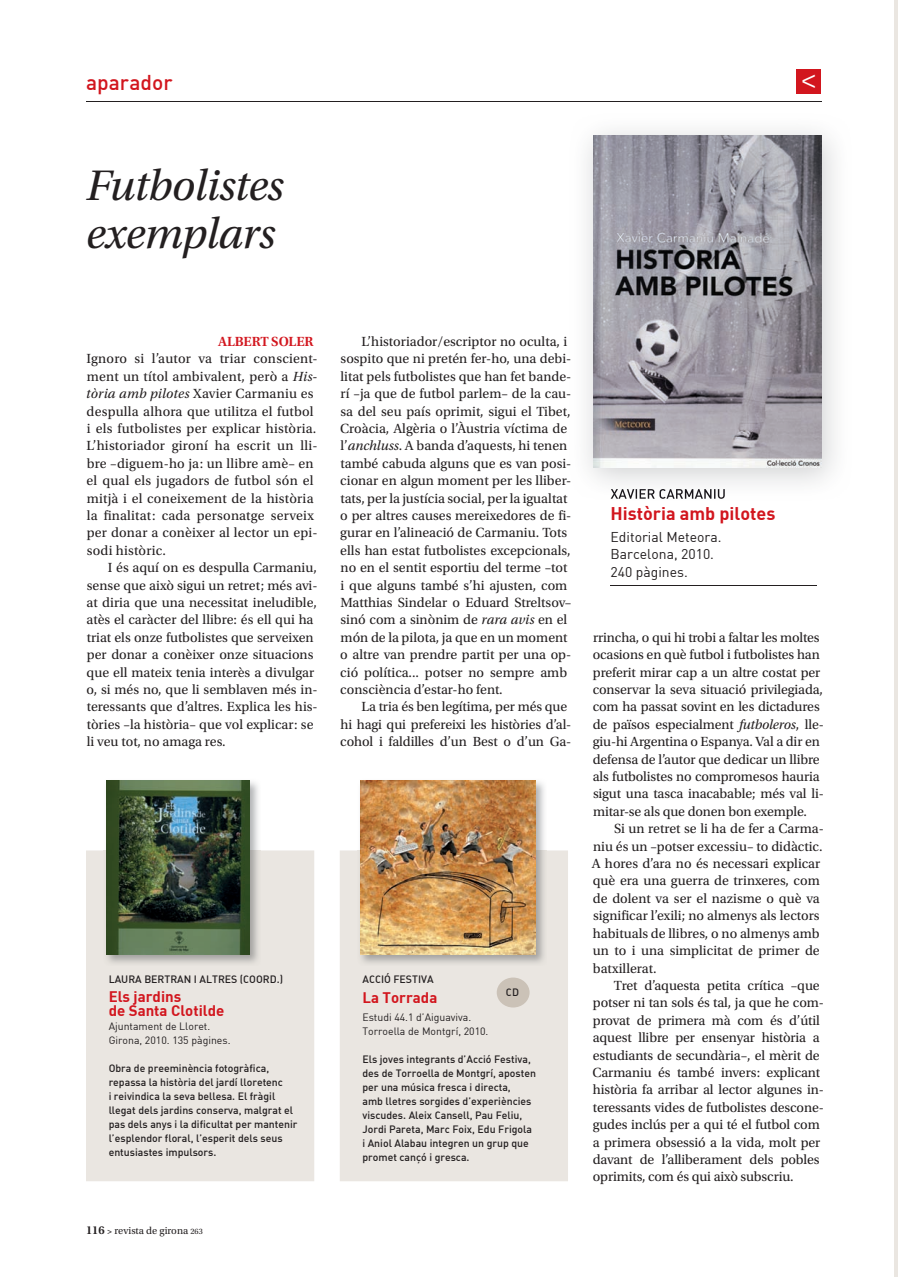
<style>
.page{position:relative;width:898px;height:1277px;background:#fff}
.page>*{position:absolute;margin:0;border:0;box-sizing:border-box;transform-origin:0 0}
.t1{font:italic 45px/48px "Utopia Std";letter-spacing:-.01em;color:#231f20}
.t2{font:28.5px "Utopia Std";color:#fff}
.t3{font:21px "DIN Medium Alternate";color:#d2161e}
.t4{font:18px "DIN Bold";color:#d2161e}
.t5{font:15px/14px "DIN Bold";color:#d2161e}
.t6{font:13.95px/17.4px "Utopia Std";color:#231f20}
.t7{font:13.95px/17.4px "DIN";color:#231f20}
.t8{font:600 13.95px "Utopia Std";letter-spacing:-.005em;color:#d2161e}
.t9{font:10.5px/14px "DIN Medium Alternate";color:#231f20}
.t10{font:10.5px/14px "DIN";color:#231f20}
.t11{font:10.5px "Utopia Std";color:#231f20}
.s1{font-style:italic}
.s2{font-weight:600;font-size:12px}
.s3{font-weight:600;font-size:9px}
.s4{font-size:8.25px}
</style>
<div class="page">
<hr style="left:894px;top:0;width:4px;height:1276px;background:#eae6e1">
<div style="left:796px;top:70px;width:24px;height:24px;background:#d2161e"></div>
<hr style="left:610px;top:585px;width:207px;height:1px;background:#231f20">
<img style="left:611px;top:489px;width:114px;height:10px">
<img style="left:593px;top:135px;width:229px;height:333px">
<div style="left:86px;top:850px;width:228px;height:331px;background:#eae6e1"></div>
<div style="left:340px;top:850px;width:228px;height:331px;background:#eae6e1"></div>
<img style="left:103px;top:780px;width:157px;height:185px">
<img style="left:106px;top:780px;width:143px;height:174px">
<img style="left:357px;top:781px;width:190px;height:184px">
<img style="left:360px;top:780px;width:176px;height:174px">
<hr style="left:86px;top:102px;width:736px;height:1px;background:#231f20">
<div style="left:497px;top:977px;width:32px;height:30px;background:#cbc2b7;border-radius:50%"></div>
<h3 class="t3" style="left:86px;top:69px;width:88px">aparador</h3>
<h1 class="t1" style="left:86px;top:162px;width:199px">Futbolistes exemplars</h1>
<h2 class="t2" style="left:801px;top:64px;width:17px">&lt;</h2>
<p class="t8" style="left:218px;top:333px;width:97px">ALBERT SOLER</p>
<p class="t6" style="left:86px;top:350px;width:233px">Ignoro si l’autor va triar conscient&shy;ment un títol ambivalent, però a <span class="s1">His&shy;tòria amb pilotes</span> Xavier Carmaniu es despulla alhora que utilitza el futbol i els futbolistes per explicar història.<br>L’historiador gironí ha escrit un lli&shy;bre –diguem-ho ja: un llibre amè– en el qual els jugadors de futbol són el mitjà i el coneixement de la història la finalitat: cada personatge serveix per donar a conèixer al lector un epi&shy;sodi històric.</p>
<p class="t6" style="left:87px;top:559px;width:233px;text-indent:21px">I és aquí on es despulla Carmaniu, sense que això sigui un retret; més avi&shy;at diria que una necessitat ineludible, atès el caràcter del llibre: és ell qui ha triat els onze futbolistes que serveixen per donar a conèixer onze situacions que ell mateix tenia interès a divulgar o, si més no, que li semblaven més in&shy;teressants que d’altres. Explica les his&shy;tòries –la història– que vol explicar: se li veu tot, no amaga res.</p>
<p class="t9" style="left:109px;top:971px;width:176px">LAURA BERTRAN I ALTRES (COORD.)</p>
<p class="t5" style="left:109px;top:989px;width:117px">Els jardins<br>de Santa Clotilde</p>
<p class="t10" style="left:109px;top:1019px;width:123px">Ajuntament de Lloret.<br>Girona, 2010. 135 pàgines.</p>
<p class="t9" style="left:109px;top:1060px;width:190px">Obra de preeminència fotogràfica, repassa la història del jardí lloretenc<br>i reivindica la seva bellesa. El fràgil llegat dels jardins conserva, malgrat el pas dels anys i la dificultat per mantenir l’esplendor floral, l’esperit dels seus entusiastes impulsors.</p>
<p class="t11" style="left:86px;top:1224px;width:118px"><span class="s2">116</span> <span class="s3">&gt;</span> revista de girona <span class="s4">263</span></p>
<p class="t6" style="left:340px;top:333px;width:233px;text-indent:21px">L’historiador/escriptor no oculta, i sospito que ni pretén fer-ho, una debi&shy;litat pels futbolistes que han fet bande&shy;rí –ja que de futbol parlem– de la cau&shy;sa del seu país oprimit, sigui el Tibet, Croàcia, Algèria o l’Àustria víctima de l’<span class="s1">anchluss</span>. A banda d’aquests, hi tenen també cabuda alguns que es van posi&shy;cionar en algun moment per les lliber&shy;tats, per la justícia social, per la igualtat o per altres causes mereixedores de fi&shy;gurar en l’alineació de Carmaniu. Tots ells han estat futbolistes excepcionals, no en el sentit esportiu del terme –tot i que alguns també s’hi ajusten, com Matthias Sindelar o Eduard Streltsov– sinó com a sinònim de <span class="s1">rara avis</span> en el món de la pilota, ja que en un moment o altre van prendre partit per una op&shy;ció política... potser no sempre amb consciència d’estar-ho fent.</p>
<p class="t6" style="left:340px;top:698px;width:233px;text-indent:21px">La tria és ben legítima, per més que hi hagi qui prefereixi les històries d’al&shy;cohol i faldilles d’un Best o d’un Ga-</p>
<p class="t9" style="left:362px;top:971px;width:73px">ACCIÓ FESTIVA</p>
<p class="t5" style="left:362px;top:990px;width:76px">La Torrada</p>
<p class="t10" style="left:362px;top:1010px;width:128px">Estudi 44.1 d’Aiguaviva.<br>Torroella de Montgrí, 2010.</p>
<p class="t9" style="left:362px;top:1052px;width:175px">Els joves integrants d’Acció Festiva, des de Torroella de Montgrí, aposten per una música fresca i directa,<br>amb lletres sorgides d’experiències viscudes. Aleix Cansell, Pau Feliu, Jordi Pareta, Marc Foix, Edu Frigola i Aniol Alabau integren un grup que promet cançó i gresca.</p>
<p class="t9" style="left:506px;top:984px;width:15px">CD</p>
<p class="t4" style="left:610px;top:502px;width:166px">Història amb pilotes</p>
<p class="t7" style="left:610px;top:528px;width:113px">Editorial Meteora.<br>Barcelona, 2010.<br>240 pàgines.</p>
<p class="t6" style="left:593px;top:628px;width:233px">rrincha, o qui hi trobi a faltar les moltes ocasions en què futbol i futbolistes han preferit mirar cap a un altre costat per conservar la seva situació privilegiada, com ha passat sovint en les dictadures de països especialment <span class="s1">futboleros</span>, lle&shy;giu-hi Argentina o Espanya. Val a dir en defensa de l’autor que dedicar un llibre als futbolistes no compromesos hauria sigut una tasca inacabable; més val li&shy;mitar-se als que donen bon exemple.</p>
<p class="t6" style="left:592px;top:820px;width:234px;text-indent:22px">Si un retret se li ha de fer a Carma&shy;niu és un –potser excessiu– to didàctic.<br>A hores d’ara no és necessari explicar què era una guerra de trinxeres, com de dolent va ser el nazisme o què va significar l’exili; no almenys als lectors habituals de llibres, o no almenys amb un to i una simplicitat de primer de batxillerat.</p>
<p class="t6" style="left:592px;top:976px;width:233px;text-indent:21px">Tret d’aquesta petita crítica –que potser ni tan sols és tal, ja que he com&shy;provat de primera mà com és d’útil aquest llibre per ensenyar història a estudiants de secundària–, el mèrit de Carmaniu és també invers: explicant història fa arribar al lector algunes in&shy;teressants vides de futbolistes descone&shy;gudes inclús per a qui té el futbol com a primera obsessió a la vida, molt per davant de l’alliberament dels pobles oprimits, com és qui això subscriu.</p>
</div>
